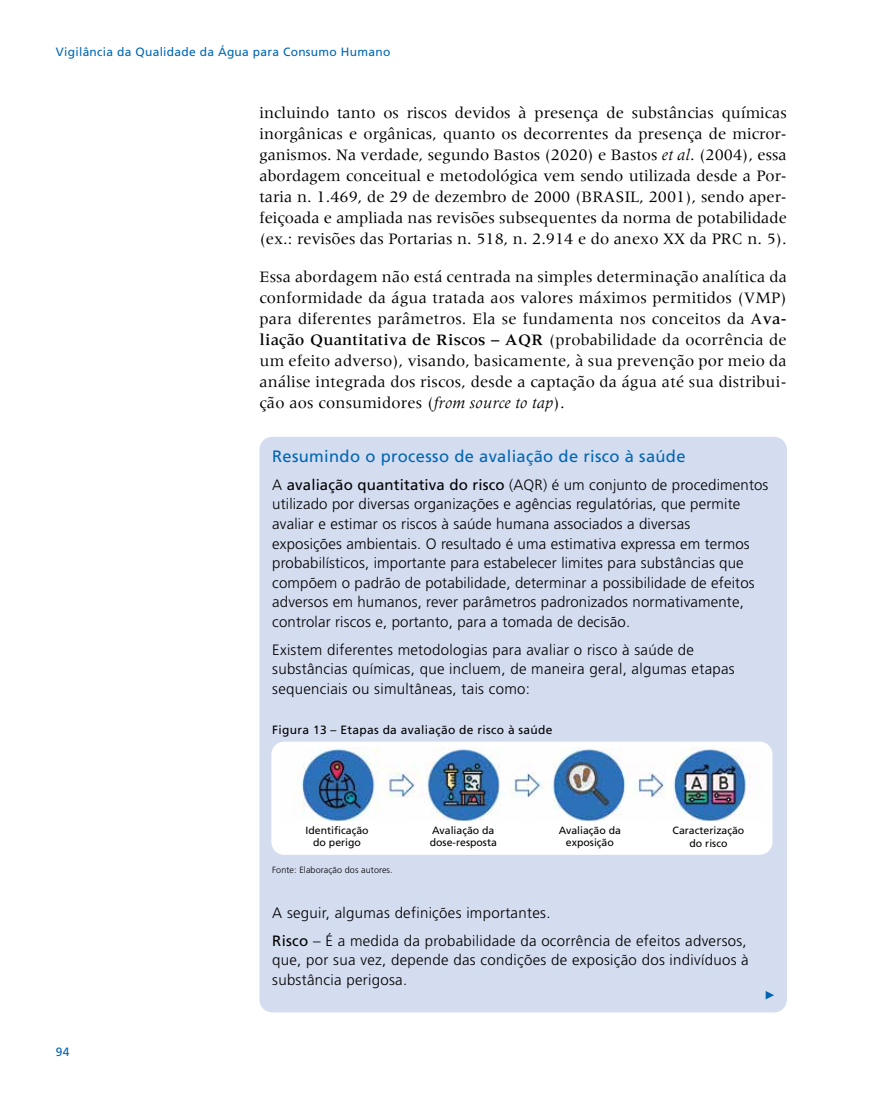
<style>
.page{position:relative;width:872px;height:1106px;background:#fff}
.page>*{position:absolute;margin:0;border:0;box-sizing:border-box;transform-origin:0 0}
.t1{font:16.5px/21px "Meridien LT Std";letter-spacing:.005em;color:#000;text-align:justify}
.t2{font:16.5px "Frutiger LT Std";letter-spacing:.02em;color:#0066b3}
.t3{font:300 15px/19.5px "Frutiger LT Std";letter-spacing:.01em;color:#000}
.t4{font:12px "Frutiger LT Std";letter-spacing:.025em;color:#0066b3}
.t5{font:12px "Frutiger LT Std";letter-spacing:.025em;color:#000}
.t6{font:10.5px/12.6px "Frutiger LT Std";color:#000;text-align:center}
.t7{font:300 9px "Frutiger LT Std";letter-spacing:.01em;color:#000}
.s1{font-style:italic}
.s2{font-weight:500}
.s3{font-weight:400}
</style>
<div class="page">
<div style="left:259px;top:437px;width:528px;height:575px;background:#d4dcf0;border-radius:13px"></div>
<svg style="left:765px;top:991px;width:9px;height:8px"></svg>
<div style="left:271px;top:741px;width:501px;height:113px;background:#fff;border-radius:13px"></div>
<img style="left:301px;top:747px;width:449px;height:74px">
<p class="t4" style="left:56px;top:45px;width:336px">Vigilância da Qualidade da Água para Consumo Humano</p>
<p class="t1" style="left:259px;top:102px;width:529px">incluindo tanto os riscos devidos à presença de substâncias químicas inorgânicas e orgânicas, quanto os decorrentes da presença de micror&shy;ganismos. Na verdade, segundo Bastos (2020) e Bastos <span class="s1">et al</span>. (2004), essa abordagem conceitual e metodológica vem sendo utilizada desde a Por&shy;taria n. 1.469, de 29 de dezembro de 2000 (BRASIL, 2001), sendo aper&shy;feiçoada e ampliada nas revisões subsequentes da norma de potabilidade (ex.: revisões das Portarias n. 518, n. 2.914 e do anexo XX da PRC n. 5).</p>
<p class="t1" style="left:259px;top:266px;width:529px">Essa abordagem não está centrada na simples determinação analítica da conformidade da água tratada aos valores máximos permitidos (VMP) para diferentes parâmetros. Ela se fundamenta nos conceitos da A<span class="s2">va&shy;liação Quantitativa de Riscos – AQR</span> (probabilidade da ocorrência de um efeito adverso), visando, basicamente, à sua prevenção por meio da análise integrada dos riscos, desde a captação da água até sua distribui&shy;ção aos consumidores (<span class="s1">from source to tap</span>).</p>
<p class="t2" style="left:272px;top:446px;width:415px">Resumindo o processo de avaliação de risco à saúde</p>
<p class="t3" style="left:272px;top:475px;width:498px">A <span class="s3">avaliação quantitativa do risco</span> (AQR) é um conjunto de procedimentos utilizado por diversas organizações e agências regulatórias, que permite avaliar e estimar os riscos à saúde humana associados a diversas<br>exposições ambientais. O resultado é uma estimativa expressa em termos probabilísticos, importante para estabelecer limites para substâncias que compõem o padrão de potabilidade, determinar a possibilidade de efeitos adversos em humanos, rever parâmetros padronizados normativamente, controlar riscos e, portanto, para a tomada de decisão.</p>
<p class="t3" style="left:272px;top:640px;width:464px">Existem diferentes metodologias para avaliar o risco à saúde de substâncias químicas, que incluem, de maneira geral, algumas etapas sequenciais ou simultâneas, tais como:</p>
<p class="t5" style="left:272px;top:723px;width:282px">Figura 13 – Etapas da avaliação de risco à saúde</p>
<p class="t6" style="left:305px;top:823px;width:65px">Identificação do perigo</p>
<p class="t6" style="left:430px;top:823px;width:69px;text-align:left">Avaliação da dose-resposta</p>
<p class="t6" style="left:559px;top:823px;width:64px">Avaliação da exposição</p>
<p class="t6" style="left:672px;top:824px;width:73px">Caracterização do risco</p>
<p class="t4" style="left:56px;top:1044px;width:15px">94</p>
<p class="t7" style="left:272px;top:864px;width:122px">Fonte: Elaboração dos autores.</p>
<p class="t3" style="left:272px;top:898px;width:476px;line-height:28px">A seguir, algumas definições importantes.<br><span class="s3">Risco</span> – É a medida da probabilidade da ocorrência de efeitos adversos,</p>
<p class="t3" style="left:272px;top:950px;width:478px">que, por sua vez, depende das condições de exposição dos indivíduos à substância perigosa.</p>
</div>
